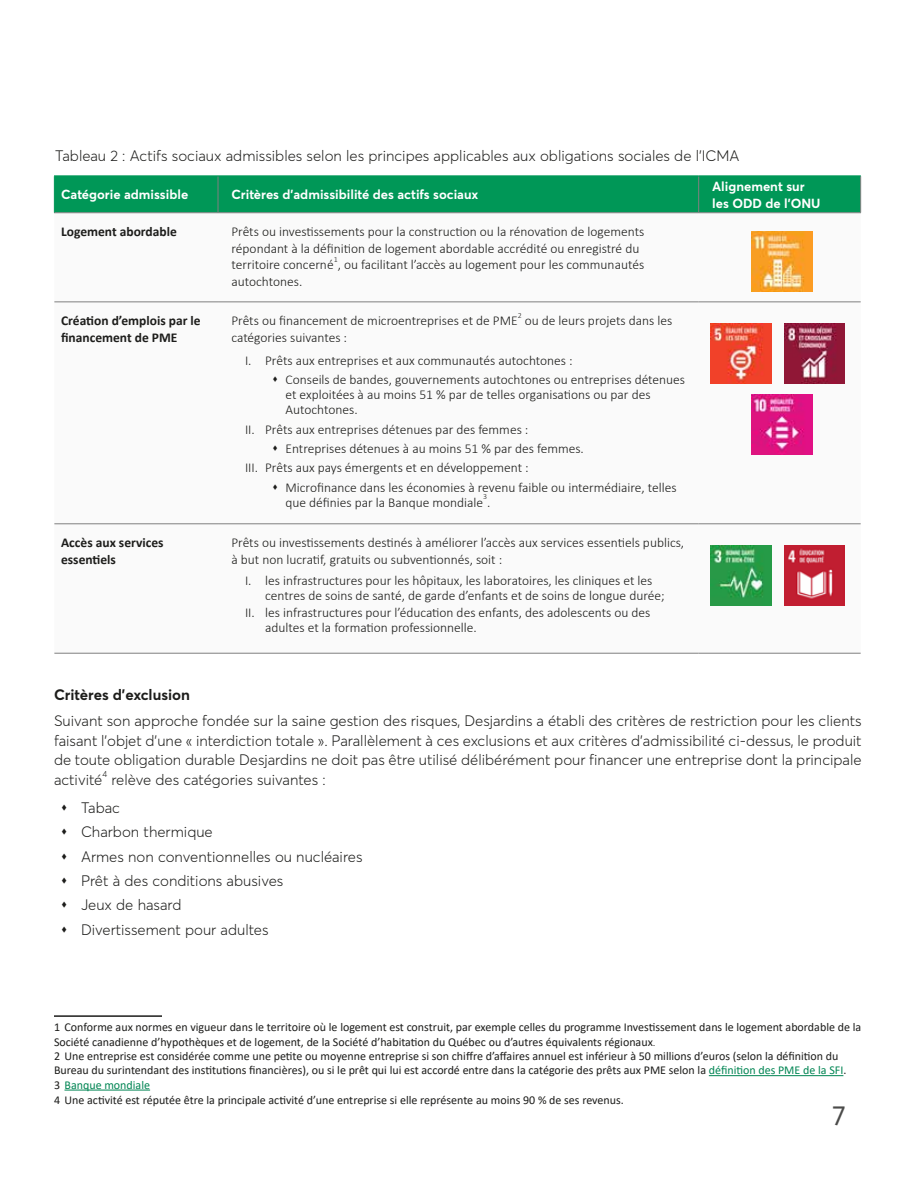
<style>
.page{position:relative;width:918px;height:1188px;background:#fff}
.page>*{position:absolute;margin:0;border:0;box-sizing:border-box;transform-origin:0 0}
.t1{font:27px "Averta";color:#4b4b4a}
.t2{font:300 15px/24.5px "Averta";color:#1d1d1b}
.t3{font:700 15px "Averta";color:#1d1d1b}
.t4{font:300 13.5px/15px "Calibri";color:#1d1d1b}
.t5{font:700 13.5px/16.5px "Calibri";color:#1d1d1b}
.t6{font:700 13.05px/16.4px "Averta";color:#fff}
.t7{font:12px/14.7px "Calibri";color:#1d1d1b}
.t8{font:300 8.7px "Averta";color:#1d1d1b}
.t9{font:300 7.8px "Calibri";color:#1d1d1b}
.s1{font-family:"Averta";font-weight:300}
.s2{color:#008553}
</style>
<div class="page">
<div style="left:55px;top:177px;width:805px;height:35px;background:#009757"></div>
<svg style="left:54px;top:213px;width:807px;height:440px"></svg>
<hr style="left:218px;top:176px;width:1px;height:37px;background:#808080">
<hr style="left:698px;top:176px;width:1px;height:37px;background:#808080">
<hr style="left:860px;top:176px;width:1px;height:37px;background:#808080">
<hr style="left:54px;top:212px;width:164px;height:1px;background:#808080">
<hr style="left:218px;top:212px;width:481px;height:1px;background:#808080">
<hr style="left:699px;top:212px;width:162px;height:1px;background:#808080">
<hr style="left:54px;top:302px;width:164px;height:1px;background:#808080">
<hr style="left:218px;top:302px;width:481px;height:1px;background:#808080">
<hr style="left:699px;top:302px;width:162px;height:1px;background:#808080">
<hr style="left:54px;top:524px;width:164px;height:1px;background:#808080">
<hr style="left:218px;top:524px;width:481px;height:1px;background:#808080">
<hr style="left:699px;top:524px;width:162px;height:1px;background:#808080">
<hr style="left:54px;top:653px;width:164px;height:1px;background:#808080">
<hr style="left:218px;top:653px;width:481px;height:1px;background:#808080">
<hr style="left:699px;top:653px;width:162px;height:1px;background:#808080">
<hr style="left:54px;top:176px;width:164px;height:1px;background:#009757">
<hr style="left:54px;top:176px;width:1px;height:37px;background:#009757">
<hr style="left:218px;top:176px;width:481px;height:1px;background:#009757">
<hr style="left:699px;top:176px;width:162px;height:1px;background:#009757">
<hr style="left:54px;top:1015px;width:108px;height:2px;background:#1d1d1b">
<hr style="left:709px;top:1075px;width:134px;height:1px;background:#008553">
<hr style="left:64px;top:1090px;width:86px;height:1px;background:#008553">
<img style="left:752px;top:231px;width:60px;height:61px">
<img style="left:711px;top:323px;width:60px;height:61px">
<img style="left:784px;top:323px;width:61px;height:61px">
<img style="left:752px;top:394px;width:60px;height:61px">
<img style="left:784px;top:545px;width:61px;height:61px">
<img style="left:711px;top:545px;width:60px;height:61px">
<svg style="left:273px;top:377px;width:4px;height:5px"></svg>
<svg style="left:273px;top:445px;width:4px;height:6px"></svg>
<svg style="left:273px;top:484px;width:4px;height:5px"></svg>
<p class="t2" style="left:55px;top:144px;width:686px">Tableau 2 : Actifs sociaux admissibles selon les principes applicables aux obligations sociales de l’ICMA</p>
<p class="t6" style="left:61px;top:186px;width:129px">Catégorie admissible</p>
<p class="t6" style="left:232px;top:186px;width:248px">Critères d’admissibilité des actifs sociaux</p>
<p class="t6" style="left:712px;top:178px;width:110px">Alignement sur les ODD de l’ONU</p>
<p class="t5" style="left:61px;top:223px;width:117px">Logement abordable</p>
<p class="t4" style="left:232px;top:224px;width:414px;line-height:16.5px">Prêts ou investissements pour la construction ou la rénovation de logements répondant à la définition de logement abordable accrédité ou enregistré du territoire concerné , ou facilitant l’accès au logement pour les communautés</p>
<p class="t9" style="left:334px;top:254px;width:5px">1</p>
<p class="t4" style="left:232px;top:274px;width:72px">autochtones.</p>
<p class="t9" style="left:518px;top:311px;width:5px">2</p>
<p class="t5" style="left:61px;top:313px;width:141px">Création d’emplois par le financement de PME</p>
<p class="t4" style="left:232px;top:313px;width:288px">Prêts ou financement de microentreprises et de PME</p>
<p class="t4" style="left:525px;top:313px;width:149px">ou de leurs projets dans les</p>
<p class="t4" style="left:245px;top:326px;width:329px;line-height:23.1px;text-indent:-14px">catégories suivantes :<br>I. Prêts aux entreprises et aux communautés autochtones :</p>
<p class="t4" style="left:286px;top:372px;width:401px">Conseils de bandes, gouvernements autochtones ou entreprises détenues et exploitées à au moins 51 % par de telles organisations ou par des<br>Autochtones.</p>
<p class="t4" style="left:245px;top:422px;width:285px">II. Prêts aux entreprises détenues par des femmes :</p>
<p class="t4" style="left:286px;top:441px;width:300px">Entreprises détenues à au moins 51 % par des femmes.</p>
<p class="t4" style="left:245px;top:460px;width:285px">III. Prêts aux pays émergents et en développement :</p>
<p class="t4" style="left:286px;top:480px;width:393px">Microfinance dans les économies à revenu faible ou intermédiaire, telles</p>
<p class="t4" style="left:286px;top:495px;width:207px">que définies par la Banque mondiale .</p>
<p class="t9" style="left:483px;top:492px;width:5px">3</p>
<p class="t5" style="left:61px;top:535px;width:104px">Accès aux services essentiels</p>
<p class="t4" style="left:232px;top:535px;width:454px;line-height:16.5px">Prêts ou investissements destinés à améliorer l’accès aux services essentiels publics, à but non lucratif, gratuits ou subventionnés, soit :</p>
<p class="t4" style="left:265px;top:573px;width:401px;text-indent:-20px">I. les infrastructures pour les hôpitaux, les laboratoires, les cliniques et les centres de soins de santé, de garde d’enfants et de soins de longue durée;</p>
<p class="t4" style="left:265px;top:605px;width:387px;text-indent:-20px">II. les infrastructures pour l’éducation des enfants, des adolescents ou des adultes et la formation professionnelle.</p>
<p class="t3" style="left:54px;top:685px;width:138px">Critères d’exclusion</p>
<p class="t2" style="left:54px;top:711px;width:809px;line-height:19.5px;text-align:justify">Suivant son approche fondée sur la saine gestion des risques, Desjardins a établi des critères de restriction pour les clients faisant l’objet d’une « interdiction totale ». Parallèlement à ces exclusions et aux critères d’admissibilité ci-dessus, le produit de toute obligation durable Desjardins ne doit pas être utilisé délibérément pour financer une entreprise dont la principale activité</p>
<p class="t8" style="left:102px;top:768px;width:6px">4</p>
<p class="t2" style="left:81px;top:765px;width:246px;line-height:28px;text-indent:30px">relève des catégories suivantes :<br>Tabac</p>
<p class="t2" style="left:81px;top:819px;width:283px">Charbon thermique<br>Armes non conventionnelles ou nucléaires<br>Prêt à des conditions abusives<br>Jeux de hasard<br>Divertissement pour adultes</p>
<p class="t7" style="left:54px;top:1019px;width:809px">1 Conforme aux normes en vigueur dans le territoire où le logement est construit, par exemple celles du programme Investissement dans le logement abordable de la Société canadienne d’hypothèques et de logement, de la Société d’habitation du Québec ou d’autres équivalents régionaux<span class="s1">.<br></span>2 Une entreprise est considérée comme une petite ou moyenne entreprise si son chiffre d’affaires annuel est inférieur à 50 millions d’euros (selon la définition du Bureau du surintendant des institutions financières), ou si le prêt qui lui est accordé entre dans la catégorie des prêts aux PME selon la <span class="s2">définition des PME de la SFI</span>.<br>3 <span class="s2">Banque mondiale<br></span>4 Une activité est réputée être la principale activité d’une entreprise si elle représente au moins 90 % de ses revenus.</p>
<h1 class="t1" style="left:832px;top:1098px;width:15px">7</h1>
</div>
